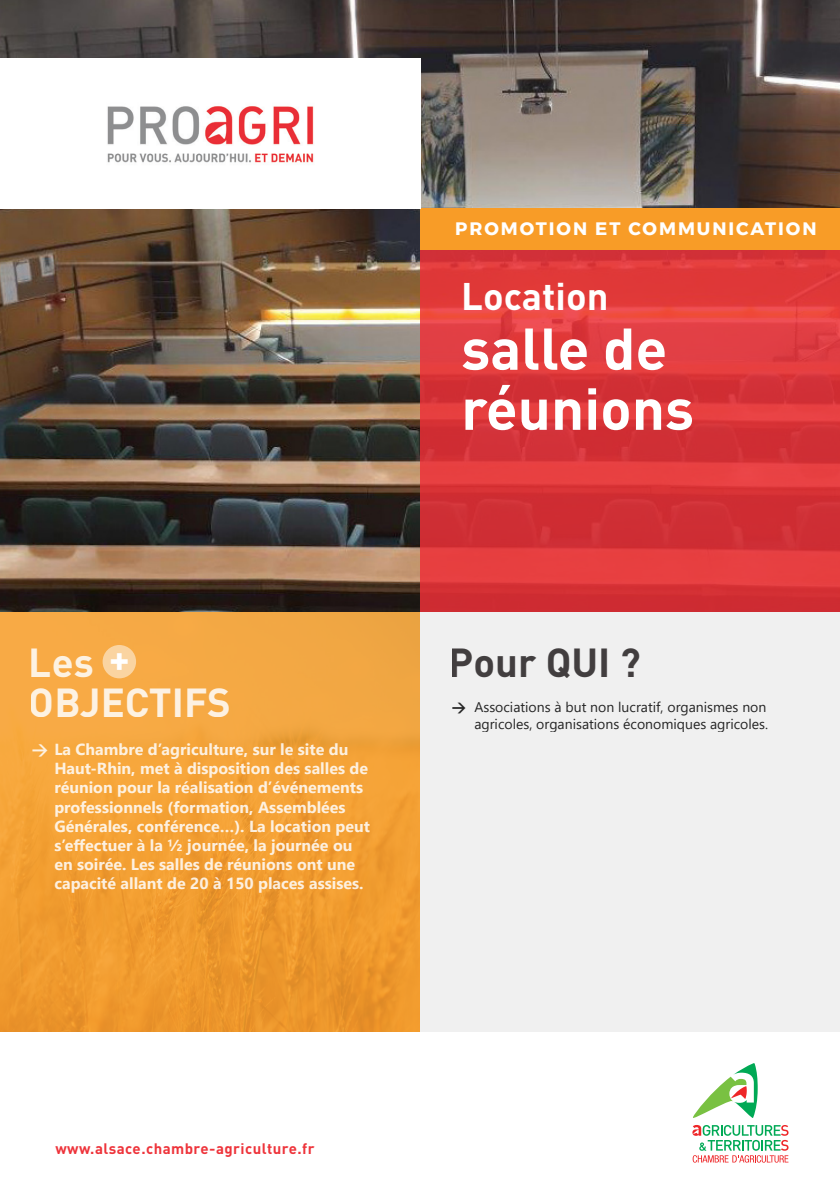
<style>
.page{position:relative;width:840px;height:1191px;background:#fff}
.page>*{position:absolute;margin:0;border:0;box-sizing:border-box;transform-origin:0 0}
.t1{font:700 58px/60px "DIN";color:#fff}
.t2{font:700 40px/40px "DIN";color:#fff}
.t3{font:700 40px "DIN";color:#231f20}
.t4{font:700 38px "DIN";color:#fff}
.t5{font:700 37.8px "DIN";color:#fff}
.t6{font:700 18px "Montserrat";letter-spacing:.11em;color:#fff}
.t7{font:700 16px/19.2px "Segoe UI";color:#fff}
.t8{font:700 15px "DIN";letter-spacing:.03em;color:#ee343b}
.t9{font:14px/16.8px "Segoe UI";color:#000;text-align:right}
.s1{font-family:"DIN"}
.s2{font-family:"DIN";font-weight:700}
</style>
<div class="page">
<img style="left:0;top:0;width:839px;height:612px">
<svg style="left:420px;top:250px;width:419px;height:362px"></svg>
<div style="left:0;top:612px;width:420px;height:419px;background:linear-gradient(to bottom,#f7ac47,#ee9527)"></div>
<div style="left:102px;top:645px;width:34px;height:33px;background:#fad4a1;border-radius:50%"></div>
<div style="left:420px;top:612px;width:419px;height:419px;background:#f0f0f0"></div>
<div style="left:420px;top:209px;width:419px;height:41px;background:#f89c27"></div>
<svg style="left:692px;top:1125px;width:96px;height:37px"></svg>
<svg style="left:693px;top:1063px;width:64px;height:55px"></svg>
<div style="left:0;top:58px;width:420px;height:151px;background:#fff"></div>
<img style="left:107px;top:106px;width:207px;height:57px">
<p class="t6" style="left:455px;top:214px;width:362px">PROMOTION ET COMMUNICATION</p>
<p class="t4" style="left:461px;top:271px;width:149px">Location</p>
<p class="t1" style="left:461px;top:316px;width:234px">salle de réunions</p>
<h2 class="t2" style="left:29px;top:640px;width:203px">Les<br>OBJECTIFS</h2>
<p class="t5" style="left:109px;top:633px;width:22px">+</p>
<p class="t7" style="left:54px;top:738px;width:317px;text-indent:-23px"><span class="s1">&gt;</span> La Chambre d’agriculture, sur le site du Haut-Rhin, met à disposition des salles de réunion pour la réalisation d’événements professionnels (formation, Assemblées Générales, conférence…). La location peut s’effectuer à la ½ journée, la journée ou en soirée. Les salles de réunions ont une capacité allant de 20 à 150 places assises.</p>
<h2 class="t3" style="left:448px;top:636px;width:193px">Pour QUI ?</h2>
<p class="t9" style="left:451px;top:697px;width:318px"><span class="s2">&gt;</span> Associations à but non lucratif, organismes non agricoles, organisations économiques agricoles.</p>
<p class="t8" style="left:55px;top:1138px;width:260px">www.alsace.chambre-agriculture.fr</p>
</div>
